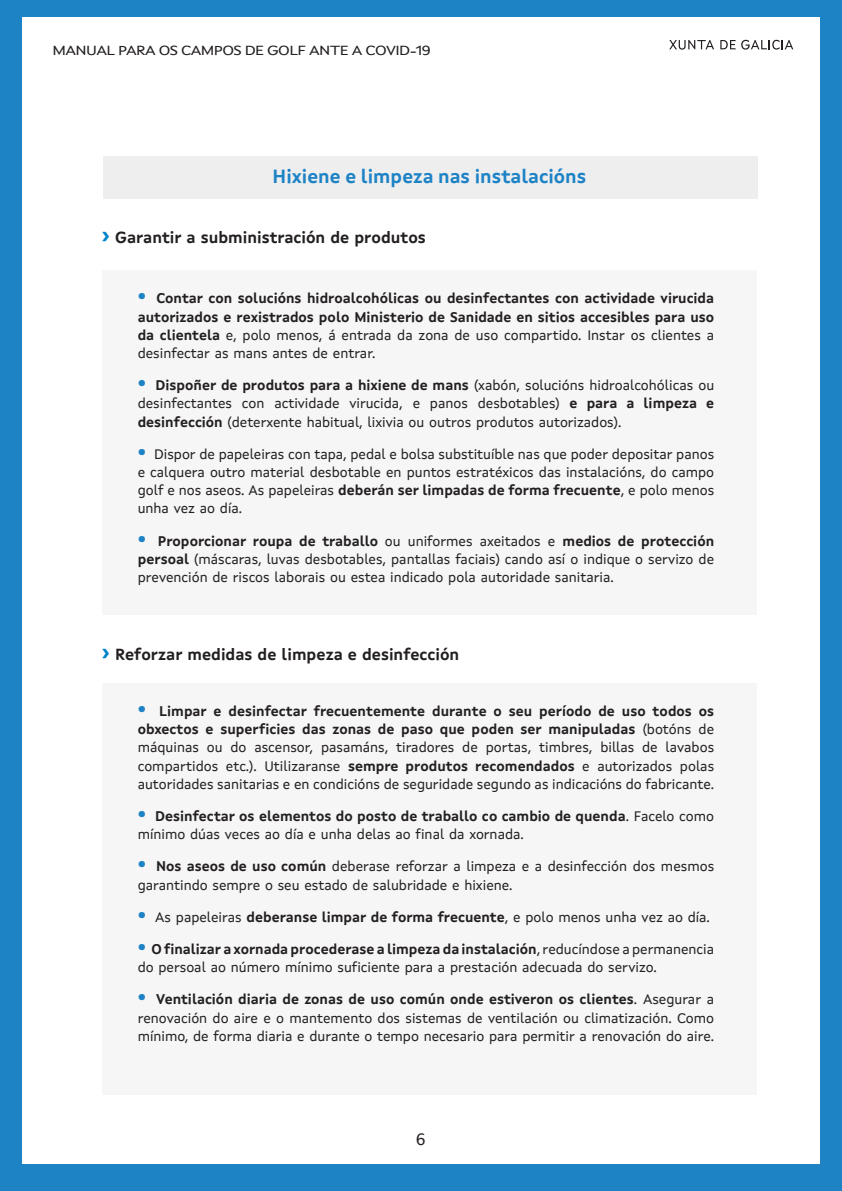
<style>
.page{position:relative;width:842px;height:1191px;background:#fff}
.page>*{position:absolute;margin:0;border:0;box-sizing:border-box;transform-origin:0 0}
.t1{font:700 19px "Xunta Sans";color:#1d83c5}
.t2{font:700 16px "Xunta Sans";color:#231f20}
.t3{font:16px "Lucida Grande";color:#231f20}
.t4{font:14px/18.2px "Xunta Sans";color:#231f20;text-align:justify}
.t5{font:700 14px/18.2px "Xunta Sans";color:#231f20;text-align:justify}
.t6{font:13.4px "Xunta Sans";letter-spacing:-.04em;color:#231f20;scale:1.19 1}
.s1{font-family:"Montserrat";font-size:24px;color:#0084ca}
.s2{font-family:"Montserrat";font-weight:900;font-size:24px;color:#1d83c5}
.s3{font-weight:400}
.s4{font-weight:700}
</style>
<div class="page">
<div style="left:0;top:0;width:841px;height:1191px;background:#1d83c5"></div>
<div style="left:22px;top:17px;width:797px;height:1147px;background:#fff"></div>
<svg style="left:720px;top:40px;width:15px;height:9px"></svg>
<svg style="left:741px;top:40px;width:52px;height:10px"></svg>
<svg style="left:669px;top:40px;width:45px;height:10px"></svg>
<div style="left:103px;top:270px;width:653px;height:344px;background:#f6f6f6"></div>
<div style="left:103px;top:682px;width:653px;height:412px;background:#f6f6f6"></div>
<div style="left:103px;top:157px;width:654px;height:42px;background:#eeeeef"></div>
<p class="t6" style="left:53px;top:45px;width:319px">MANUAL PARA OS CAMPOS DE GOLF ANTE A COVID-19</p>
<h1 class="t1" style="left:272px;top:168px;width:315px">Hixiene e limpeza nas instalacións</h1>
<p class="t2" style="left:102px;top:231px;width:325px"><span class="s1">›</span> Garantir a subministración de produtos</p>
<p class="t5" style="left:138px;top:291px;width:578px"><span class="s2">·</span> Contar con solucións hidroalcohólicas ou desinfectantes con actividade virucida autorizados e rexistrados polo Ministerio de Sanidade en sitios accesibles para uso da clientela <span class="s3">e, polo menos, á entrada da zona de uso compartido. Instar os clientes a desinfectar as mans antes de entrar.</span></p>
<p class="t4" style="left:138px;top:377px;width:578px"><span class="s2">·</span> <span class="s4">Dispoñer de produtos para a hixiene de mans</span> (xabón, solucións hidroalcohólicas ou desinfectantes con actividade virucida, e panos desbotables) <span class="s4">e para a limpeza e desinfección</span> (deterxente habitual, lixivia ou outros produtos autorizados).</p>
<p class="t4" style="left:138px;top:446px;width:578px"><span class="s2">·</span> Dispor de papeleiras con tapa, pedal e bolsa substituíble nas que poder depositar panos e calquera outro material desbotable en puntos estratéxicos das instalacións, do campo golf e nos aseos. As papeleiras <span class="s4">deberán ser limpadas de forma frecuente</span>, e polo menos unha vez ao día.</p>
<p class="t4" style="left:138px;top:533px;width:578px"><span class="s2">·</span> <span class="s4">Proporcionar roupa de traballo</span> ou uniformes axeitados e <span class="s4">medios de protección persoal</span> (máscaras, luvas desbotables, pantallas faciais) cando así o indique o servizo de prevención de riscos laborais ou estea indicado pola autoridade sanitaria.</p>
<p class="t2" style="left:102px;top:647px;width:359px"><span class="s1">›</span> Reforzar medidas de limpeza e desinfección</p>
<p class="t4" style="left:138px;top:703px;width:578px"><span class="s2">·</span> <span class="s4">Limpar e desinfectar frecuentemente durante o seu período de uso todos os obxectos e superficies das zonas de paso que poden ser manipuladas</span> (botóns de máquinas ou do ascensor, pasamáns, tiradores de portas, timbres, billas de lavabos compartidos etc.). Utilizaranse <span class="s4">sempre produtos recomendados</span> e autorizados polas autoridades sanitarias e en condicións de seguridade segundo as indicacións do fabricante.</p>
<p class="t4" style="left:138px;top:808px;width:578px"><span class="s2">·</span> <span class="s4">Desinfectar os elementos do posto de traballo co cambio de quenda</span>. Facelo como mínimo dúas veces ao día e unha delas ao final da xornada.</p>
<p class="t4" style="left:138px;top:858px;width:578px"><span class="s2">·</span> <span class="s4">Nos aseos de uso común</span> deberase reforzar a limpeza e a desinfección dos mesmos garantindo sempre o seu estado de salubridade e hixiene.</p>
<p class="t4" style="left:138px;top:909px;width:573px"><span class="s2">·</span> As papeleiras <span class="s4">deberanse limpar de forma frecuente</span>, e polo menos unha vez ao día.</p>
<p class="t4" style="left:138px;top:941px;width:578px"><span class="s2">·</span> <span class="s4">O finalizar a xornada procederase a limpeza da instalación</span>, reducíndose a permanencia do persoal ao número mínimo suficiente para a prestación adecuada do servizo.</p>
<p class="t4" style="left:138px;top:991px;width:578px"><span class="s2">·</span> <span class="s4">Ventilación diaria de zonas de uso común onde estiveron os clientes</span>. Asegurar a renovación do aire e o mantemento dos sistemas de ventilación ou climatización. Como mínimo, de forma diaria e durante o tempo necesario para permitir a renovación do aire.</p>
<p class="t3" style="left:416px;top:1132px;width:12px">6</p>
</div>
